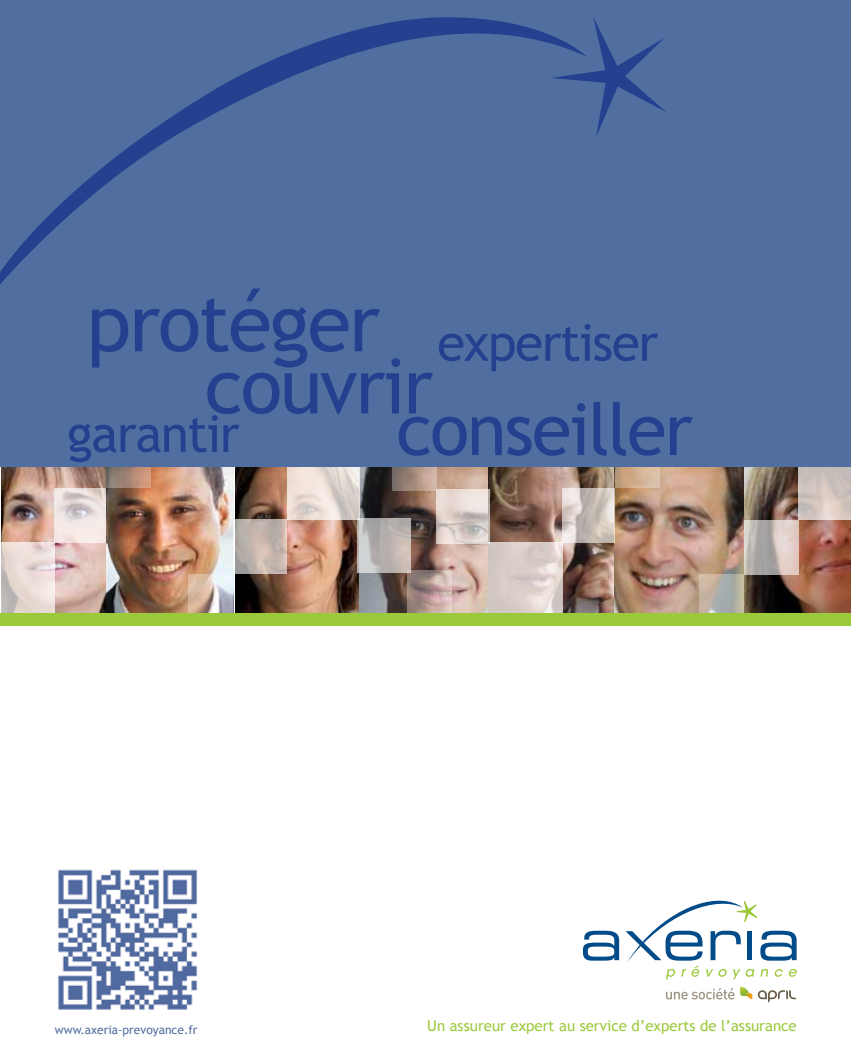
<style>
.page{position:relative;width:851px;height:1063px;background:#fff}
.page>*{position:absolute;margin:0;border:0;box-sizing:border-box;transform-origin:0 0}
.t1{font:76.5px "Trebuchet MS";letter-spacing:-.025em;color:#25408f}
.t2{font:72px "Trebuchet MS";letter-spacing:-.025em;color:#25408f}
.t3{font:51px "Trebuchet MS";letter-spacing:-.025em;color:#25408f}
.t4{font:15px "Trebuchet MS";color:#9aca3c}
.t5{font:12px "Trebuchet MS";color:#506e9f}
</style>
<div class="page">
<img style="left:235px;top:467px;width:124px;height:147px">
<img style="left:1px;top:467px;width:232px;height:147px">
<img style="left:359px;top:467px;width:255px;height:147px">
<img style="left:614px;top:467px;width:129px;height:147px">
<img style="left:743px;top:467px;width:107px;height:147px">
<svg style="left:1px;top:542px;width:54px;height:72px;background:#e2d7d0"></svg>
<svg style="left:54px;top:488px;width:52px;height:54px;background:#e9dedc"></svg>
<svg style="left:106px;top:467px;width:45px;height:21px"></svg>
<svg style="left:488px;top:542px;width:75px;height:72px;background:#dacfc8"></svg>
<svg style="left:562px;top:488px;width:53px;height:54px;background:#d1c8c1"></svg>
<div style="left:614px;top:460px;width:45px;height:28px;background:linear-gradient(to right,#bc9671,#e1c6ad)"></div>
<svg style="left:798px;top:467px;width:52px;height:53px;background:#cfc3be"></svg>
<svg style="left:744px;top:520px;width:54px;height:54px;background:#c5bbb6"></svg>
<svg style="left:699px;top:574px;width:45px;height:40px;background:#b6b2a3"></svg>
<svg style="left:287px;top:467px;width:72px;height:53px;background:#e5dad3"></svg>
<svg style="left:235px;top:520px;width:52px;height:54px;background:#bfb2ab"></svg>
<svg style="left:188px;top:574px;width:45px;height:40px;background:#cfc1b6"></svg>
<svg style="left:357px;top:518px;width:53px;height:54px;background:#bcb6b4"></svg>
<svg style="left:436px;top:490px;width:53px;height:54px;background:#dcd1cc"></svg>
<svg style="left:407px;top:570px;width:45px;height:44px;background:#af9890"></svg>
<div style="left:392px;top:460px;width:45px;height:31px;background:linear-gradient(to right,#72635d,#dcbaa7)"></div>
<div style="left:0;top:0;width:850px;height:467px;background:#506e9f"></div>
<div style="left:0;top:614px;width:850px;height:12px;background:#9aca3c"></div>
<img style="left:58px;top:869px;width:140px;height:141px">
<svg style="left:583px;top:931px;width:36px;height:30px"></svg>
<svg style="left:625px;top:900px;width:171px;height:79px"></svg>
<svg style="left:740px;top:987px;width:56px;height:15px"></svg>
<svg style="left:666px;top:988px;width:68px;height:11px"></svg>
<svg style="left:0;top:17px;width:550px;height:267px"></svg>
<svg style="left:550px;top:17px;width:116px;height:119px"></svg>
<h3 class="t3" style="left:87px;top:313px;width:573px"><sup>protéger</sup> expertiser</h3>
<h1 class="t1" style="left:205px;top:341px;width:230px">couvrir</h1>
<h3 class="t3" style="left:67px;top:404px;width:174px">garantir</h3>
<h2 class="t2" style="left:396px;top:387px;width:298px">conseiller</h2>
<p class="t5" style="left:55px;top:1022px;width:144px">www.axeria-prevoyance.fr</p>
<p class="t4" style="left:427px;top:1017px;width:371px">Un assureur expert au service d’experts de l’assurance</p>
</div>
